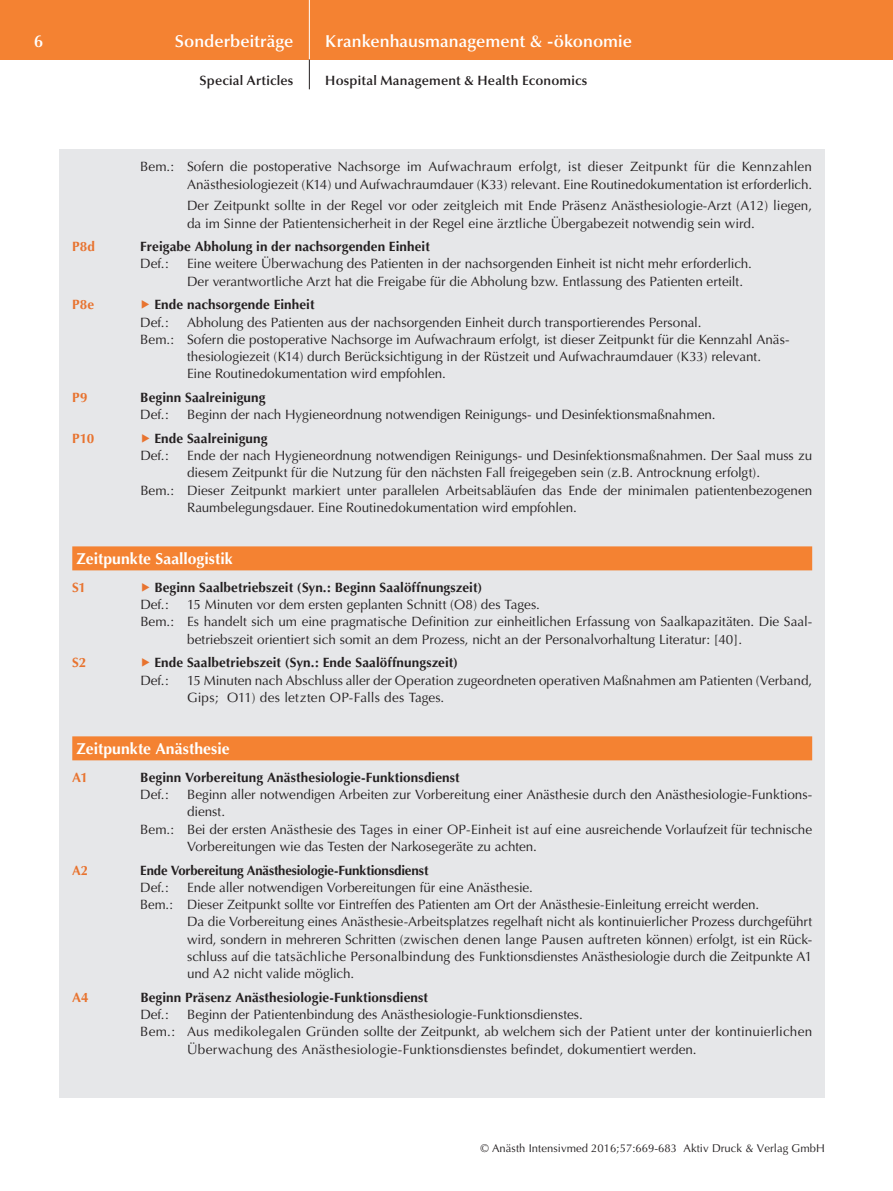
<style>
.page{position:relative;width:893px;height:1191px;background:#fff}
.page>*{position:absolute;margin:0;border:0;box-sizing:border-box;transform-origin:0 0}
.t1{font:600 17.25px "Optima";color:#fff}
.t2{font:700 15.75px "Optima";letter-spacing:.005em;color:#fff}
.t3{font:13.5px/17.2px "Optima";color:#231f20}
.t4{font:700 13.5px/17.2px "Optima";letter-spacing:.005em;color:#231f20}
.t5{font:600 13.5px "Optima";letter-spacing:.015em;color:#231f20}
.t6{font:700 13.5px "Optima";color:#e8732f}
.t7{font:11.25px "Optima";letter-spacing:.005em;color:#231f20}
.s1{color:#e8732f}
.s2{font-weight:400}
</style>
<div class="page">
<div style="left:0;top:0;width:893px;height:60px;background:#f48232"></div>
<hr style="left:309px;top:0;width:1px;height:60px;background:#fff">
<svg style="left:309px;top:60px;width:1px;height:29px"></svg>
<div style="left:60px;top:149px;width:765px;height:948px;background:#e6e7e9"></div>
<div style="left:72px;top:546px;width:740px;height:24px;background:#f48232"></div>
<div style="left:72px;top:736px;width:740px;height:24px;background:#f48232"></div>
<p class="t1" style="left:34px;top:31px;width:10px">6</p>
<p class="t1" style="left:175px;top:31px;width:120px">Sonderbeiträge</p>
<p class="t1" style="left:325px;top:31px;width:308px">Krankenhausmanagement &amp; -ökonomie</p>
<p class="t5" style="left:199px;top:73px;width:95px">Special Articles</p>
<p class="t5" style="left:325px;top:73px;width:264px">Hospital Management &amp; Health Economics</p>
<p class="t3" style="left:140px;top:158px;width:673px;text-align:right">Bem.: Sofern die postoperative Nachsorge im Aufwachraum erfolgt, ist dieser Zeitpunkt für die Kennzahlen<br>Anästhesiologiezeit (K14) und Aufwachraumdauer (K33) relevant. Eine Routinedokumentation ist erforderlich.</p>
<p class="t3" style="left:187px;top:197px;width:627px">Der Zeitpunkt sollte in der Regel vor oder zeitgleich mit Ende Präsenz Anästhesiologie-Arzt (A12) liegen, da im Sinne der Patientensicherheit in der Regel eine ärztliche Übergabezeit notwendig sein wird.</p>
<p class="t6" style="left:72px;top:239px;width:24px">P8d</p>
<p class="t4" style="left:140px;top:238px;width:291px">Freigabe Abholung in der nachsorgenden Einheit</p>
<p class="t3" style="left:140px;top:255px;width:30px">Def.:</p>
<p class="t3" style="left:187px;top:255px;width:566px">Eine weitere Überwachung des Patienten in der nachsorgenden Einheit ist nicht mehr erforderlich.<br>Der verantwortliche Arzt hat die Freigabe für die Abholung bzw. Entlassung des Patienten erteilt.</p>
<p class="t6" style="left:72px;top:297px;width:23px">P8e</p>
<p class="t4" style="left:140px;top:296px;width:176px"><span class="s1">▶</span> Ende nachsorgende Einheit<br><span class="s2">Def.:</span></p>
<p class="t3" style="left:187px;top:313px;width:516px">Abholung des Patienten aus der nachsorgenden Einheit durch transportierendes Personal.</p>
<p class="t3" style="left:140px;top:331px;width:651px">Bem.: Sofern die postoperative Nachsorge im Aufwachraum erfolgt, ist dieser Zeitpunkt für die Kennzahl Anäs-</p>
<p class="t3" style="left:187px;top:348px;width:575px">thesiologiezeit (K14) durch Berücksichtigung in der Rüstzeit und Aufwachraumdauer (K33) relevant.</p>
<p class="t3" style="left:187px;top:365px;width:260px">Eine Routinedokumentation wird empfohlen.</p>
<p class="t6" style="left:72px;top:389px;width:17px">P9</p>
<p class="t4" style="left:140px;top:389px;width:127px">Beginn Saalreinigung</p>
<p class="t3" style="left:140px;top:406px;width:30px">Def.:</p>
<p class="t3" style="left:187px;top:406px;width:530px">Beginn der nach Hygieneordnung notwendigen Reinigungs- und Desinfektionsmaßnahmen.</p>
<p class="t6" style="left:72px;top:430px;width:24px">P10</p>
<p class="t4" style="left:140px;top:430px;width:129px"><span class="s1">▶</span> Ende Saalreinigung<br><span class="s2">Def.:</span></p>
<p class="t3" style="left:187px;top:447px;width:627px">Ende der nach Hygieneordnung notwendigen Reinigungs- und Desinfektionsmaßnahmen. Der Saal muss zu</p>
<p class="t3" style="left:187px;top:464px;width:575px">diesem Zeitpunkt für die Nutzung für den nächsten Fall freigegeben sein (z.B. Antrocknung erfolgt).</p>
<p class="t3" style="left:140px;top:481px;width:673px">Bem.: Dieser Zeitpunkt markiert unter parallelen Arbeitsabläufen das Ende der minimalen patientenbezogenen</p>
<p class="t3" style="left:187px;top:499px;width:391px">Raumbelegungsdauer. Eine Routinedokumentation wird empfohlen.</p>
<p class="t2" style="left:77px;top:549px;width:158px">Zeitpunkte Saallogistik</p>
<p class="t6" style="left:72px;top:579px;width:15px">S1</p>
<p class="t4" style="left:140px;top:579px;width:343px"><span class="s1">▶</span> Beginn Saalbetriebszeit (Syn.: Beginn Saalöffnungszeit)<br><span class="s2">Def.:</span></p>
<p class="t3" style="left:187px;top:596px;width:354px">15 Minuten vor dem ersten geplanten Schnitt (O8) des Tages.</p>
<p class="t3" style="left:140px;top:613px;width:672px">Bem.: Es handelt sich um eine pragmatische Definition zur einheitlichen Erfassung von Saalkapazitäten. Die Saal-</p>
<p class="t3" style="left:187px;top:630px;width:557px">betriebszeit orientiert sich somit an dem Prozess, nicht an der Personalvorhaltung Literatur: [40].</p>
<p class="t6" style="left:72px;top:655px;width:15px">S2</p>
<p class="t4" style="left:140px;top:654px;width:319px"><span class="s1">▶</span> Ende Saalbetriebszeit (Syn.: Ende Saalöffnungszeit)<br><span class="s2">Def.:</span></p>
<p class="t3" style="left:187px;top:671px;width:627px">15 Minuten nach Abschluss aller der Operation zugeordneten operativen Maßnahmen am Patienten (Verband,<br>Gips; O11) des letzten OP-Falls des Tages.</p>
<p class="t2" style="left:77px;top:739px;width:155px">Zeitpunkte Anästhesie</p>
<p class="t6" style="left:72px;top:769px;width:17px">A1</p>
<p class="t4" style="left:140px;top:769px;width:321px">Beginn Vorbereitung Anästhesiologie-Funktionsdienst</p>
<p class="t3" style="left:140px;top:786px;width:30px">Def.:</p>
<p class="t3" style="left:187px;top:786px;width:627px">Beginn aller notwendigen Arbeiten zur Vorbereitung einer Anästhesie durch den Anästhesiologie-Funktions-</p>
<p class="t3" style="left:187px;top:803px;width:40px">dienst.</p>
<p class="t3" style="left:140px;top:820px;width:673px">Bem.: Bei der ersten Anästhesie des Tages in einer OP-Einheit ist auf eine ausreichende Vorlaufzeit für technische</p>
<p class="t3" style="left:187px;top:838px;width:351px">Vorbereitungen wie das Testen der Narkosegeräte zu achten.</p>
<p class="t6" style="left:72px;top:862px;width:17px">A2</p>
<p class="t4" style="left:140px;top:861px;width:290px">Ende Vorbereitung Anästhesiologie-Funktionsdienst</p>
<p class="t3" style="left:140px;top:878px;width:30px">Def.:</p>
<p class="t3" style="left:187px;top:878px;width:347px">Ende aller notwendigen Vorbereitungen für eine Anästhesie.</p>
<p class="t3" style="left:140px;top:896px;width:620px">Bem.: Dieser Zeitpunkt sollte vor Eintreffen des Patienten am Ort der Anästhesie-Einleitung erreicht werden.</p>
<p class="t3" style="left:187px;top:913px;width:627px">Da die Vorbereitung eines Anästhesie-Arbeitsplatzes regelhaft nicht als kontinuierlicher Prozess durchgeführt</p>
<p class="t3" style="left:187px;top:930px;width:627px">wird, sondern in mehreren Schritten (zwischen denen lange Pausen auftreten können) erfolgt, ist ein Rück-</p>
<p class="t3" style="left:187px;top:947px;width:627px">schluss auf die tatsächliche Personalbindung des Funktionsdienstes Anästhesiologie durch die Zeitpunkte A1</p>
<p class="t3" style="left:187px;top:965px;width:169px">und A2 nicht valide möglich.</p>
<p class="t6" style="left:72px;top:989px;width:18px">A4</p>
<p class="t4" style="left:140px;top:988px;width:289px">Beginn Präsenz Anästhesiologie-Funktionsdienst</p>
<p class="t3" style="left:140px;top:1006px;width:30px">Def.:</p>
<p class="t3" style="left:187px;top:1006px;width:397px">Beginn der Patientenbindung des Anästhesiologie-Funktionsdienstes.</p>
<p class="t3" style="left:140px;top:1023px;width:673px">Bem.: Aus medikolegalen Gründen sollte der Zeitpunkt, ab welchem sich der Patient unter der kontinuierlichen</p>
<p class="t3" style="left:187px;top:1040px;width:511px">Überwachung des Anästhesiologie-Funktionsdienstes befindet, dokumentiert werden.</p>
<p class="t7" style="left:480px;top:1142px;width:346px">© Anästh Intensivmed 2016;57:669-683 Aktiv Druck &amp; Verlag GmbH</p>
</div>
